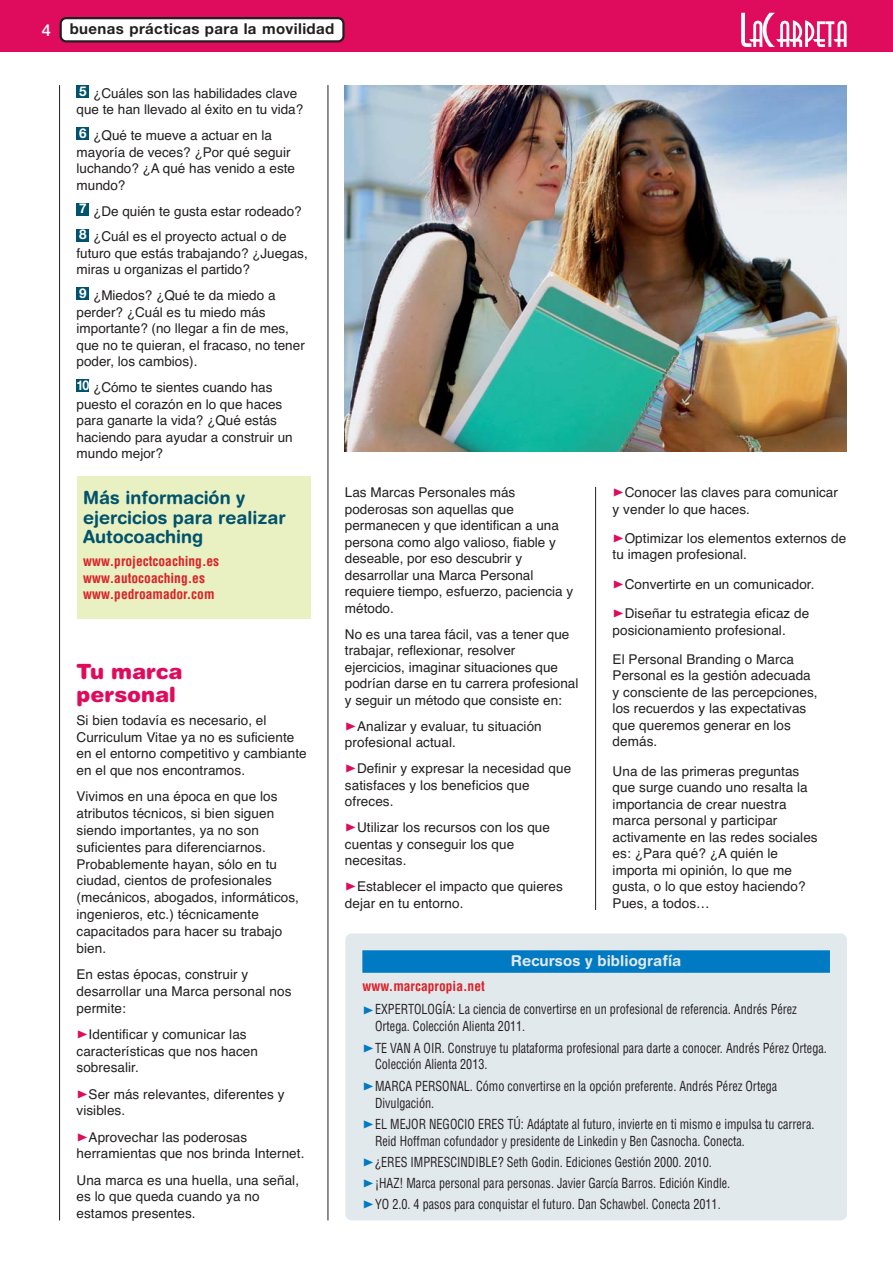
<style>
.page{position:relative;width:893px;height:1263px;background:#fff}
.page>*{position:absolute;margin:0;border:0;box-sizing:border-box;transform-origin:0 0}
.t1{font:900 21px/22.8px "Helvetica Rounded";color:#df0c5e}
.t2{font:700 18px/19.5px "Helvetica Rounded";color:#00536d}
.t3{font:700 15px "Helvetica Neue";letter-spacing:.025em;color:#231f20}
.t4{font:700 15px "Helvetica Rounded";letter-spacing:.005em;color:#e2e9ed}
.t5{font:13.5px/16.5px "Helvetica";letter-spacing:.005em;color:#231f20}
.t6{font:condensed 13.5px/21.1px "Helvetica";color:#231f20;scale:.9 1}
.t7{font:700 condensed 13.5px/16.5px "Helvetica";color:#da2128}
.t8{font:700 13.5px "Helvetica Neue";color:#fff}
.t9{font:700 13.5px "Helvetica Neue";color:#fff;scale:.92 1}
.s1{font-weight:500;font-size:16.5px;color:#fff}
.s2{font-family:"Zeal";font-size:12px;color:#df0c5e}
.s3{font-weight:700;color:#da2128}
.s4{font-family:"Zeal";font-stretch:normal;font-size:12px;color:#007bc3}
</style>
<div class="page">
<div style="left:0;top:0;width:892px;height:51px;background:#df0c5e"></div>
<div style="left:77px;top:229px;width:12px;height:12px;background:#00536d"></div>
<div style="left:77px;top:288px;width:12px;height:12px;background:#00536d"></div>
<div style="left:77px;top:379px;width:12px;height:13px;background:#00536d"></div>
<div style="left:77px;top:127px;width:12px;height:13px;background:#00536d"></div>
<div style="left:77px;top:203px;width:12px;height:13px;background:#00536d"></div>
<div style="left:77px;top:85px;width:12px;height:13px;background:#00536d"></div>
<hr style="left:59px;top:85px;width:1px;height:1135px;background:#231f20">
<hr style="left:327px;top:85px;width:1px;height:1135px;background:#231f20">
<hr style="left:595px;top:487px;width:1px;height:423px;background:#231f20">
<div style="left:77px;top:476px;width:233px;height:143px;background:#e9f0c1"></div>
<div style="left:345px;top:933px;width:502px;height:287px;background:#e2e9ed;border-radius:6px"></div>
<div style="left:362px;top:950px;width:468px;height:23px;background:#007bc3"></div>
<svg style="left:741px;top:13px;width:105px;height:34px"></svg>
<svg style="left:60px;top:17px;width:284px;height:26px;background:#d6d0d2"></svg>
<img style="left:345px;top:85px;width:501px;height:367px">
<p class="t3" style="left:42px;top:24px;width:294px"><span class="s1">4</span> buenas prácticas para la movilidad</p>
<p class="t8" style="left:79px;top:86px;width:9px">5</p>
<p class="t5" style="left:77px;top:86px;width:228px;text-indent:17px">¿Cuáles son las habilidades clave que te han llevado al éxito en tu vida?</p>
<p class="t5" style="left:77px;top:128px;width:220px;text-indent:17px">¿Qué te mueve a actuar en la mayoría de veces? ¿Por qué seguir luchando? ¿A qué has venido a este mundo?</p>
<p class="t5" style="left:93px;top:199px;width:210px;line-height:26px">¿De quién te gusta estar rodeado? ¿Cuál es el proyecto actual o de</p>
<p class="t5" style="left:77px;top:246px;width:233px">futuro que estás trabajando? ¿Juegas, miras u organizas el partido?</p>
<p class="t5" style="left:77px;top:289px;width:230px;text-indent:17px">¿Miedos? ¿Qué te da miedo a perder? ¿Cuál es tu miedo más importante? (no llegar a fin de mes, que no te quieran, el fracaso, no tener poder, los cambios).</p>
<p class="t5" style="left:77px;top:380px;width:218px;text-indent:17px">¿Cómo te sientes cuando has puesto el corazón en lo que haces para ganarte la vida? ¿Qué estás haciendo para ayudar a construir un mundo mejor?</p>
<p class="t8" style="left:79px;top:128px;width:9px">6</p>
<p class="t8" style="left:79px;top:204px;width:9px">7</p>
<p class="t8" style="left:79px;top:230px;width:9px">8</p>
<p class="t8" style="left:79px;top:289px;width:9px">9</p>
<p class="t9" style="left:77px;top:380px;width:15px">10</p>
<h2 class="t2" style="left:83px;top:490px;width:204px">Más información y ejercicios para realizar<br>Autocoaching</h2>
<p class="t7" style="left:83px;top:554px;width:137px">www.projectcoaching.es www.autocoaching.es www.pedroamador.com</p>
<h1 class="t1" style="left:77px;top:662px;width:107px">Tu marca personal</h1>
<p class="t5" style="left:77px;top:713px;width:232px">Si bien todavía es necesario, el Curriculum Vitae ya no es suficiente en el entorno competitivo y cambiante en el que nos encontramos.</p>
<p class="t5" style="left:77px;top:789px;width:224px">Vivimos en una época en que los atributos técnicos, si bien siguen siendo importantes, ya no son suficientes para diferenciarnos.<br>Probablemente hayan, sólo en tu ciudad, cientos de profesionales (mecánicos, abogados, informáticos, ingenieros, etc.) técnicamente capacitados para hacer su trabajo bien.</p>
<p class="t5" style="left:77px;top:967px;width:216px">En estas épocas, construir y desarrollar una Marca personal nos permite:</p>
<p class="t5" style="left:77px;top:1027px;width:183px"><span class="s2">®</span>Identificar y comunicar las características que nos hacen sobresalir.</p>
<p class="t5" style="left:77px;top:1087px;width:209px"><span class="s2">®</span>Ser más relevantes, diferentes y visibles.</p>
<p class="t5" style="left:77px;top:1130px;width:229px"><span class="s2">®</span>Aprovechar las poderosas herramientas que nos brinda Internet.</p>
<p class="t5" style="left:77px;top:1173px;width:224px">Una marca es una huella, una señal, es lo que queda cuando ya no estamos presentes.</p>
<p class="t5" style="left:345px;top:485px;width:230px">Las Marcas Personales más poderosas son aquellas que permanecen y que identifican a una persona como algo valioso, fiable y deseable, por eso descubrir y desarrollar una Marca Personal requiere tiempo, esfuerzo, paciencia y método.</p>
<p class="t5" style="left:345px;top:627px;width:235px">No es una tarea fácil, vas a tener que trabajar, reflexionar, resolver ejercicios, imaginar situaciones que podrían darse en tu carrera profesional y seguir un método que consiste en:</p>
<p class="t5" style="left:345px;top:719px;width:198px"><span class="s2">®</span>Analizar y evaluar, tu situación profesional actual.</p>
<p class="t5" style="left:345px;top:761px;width:228px"><span class="s2">®</span>Definir y expresar la necesidad que satisfaces y los beneficios que ofreces.</p>
<p class="t5" style="left:345px;top:820px;width:206px"><span class="s2">®</span>Utilizar los recursos con los que cuentas y conseguir los que necesitas.</p>
<p class="t5" style="left:345px;top:879px;width:219px"><span class="s2">®</span>Establecer el impacto que quieres dejar en tu entorno.</p>
<p class="t5" style="left:612px;top:485px;width:227px"><span class="s2">®</span>Conocer las claves para comunicar y vender lo que haces.</p>
<p class="t5" style="left:612px;top:531px;width:235px"><span class="s2">®</span>Optimizar los elementos externos de tu imagen profesional.</p>
<p class="t5" style="left:612px;top:570px;width:203px;line-height:29.4px"><span class="s2">®</span>Convertirte en un comunicador. <span class="s2">®</span>Diseñar tu estrategia eficaz de</p>
<p class="t5" style="left:612px;top:616px;width:183px;line-height:29.4px">posicionamiento profesional.<br>El Personal Branding o Marca</p>
<p class="t5" style="left:612px;top:669px;width:206px">Personal es la gestión adecuada y consciente de las percepciones, los recuerdos y las expectativas que queremos generar en los demás.</p>
<p class="t5" style="left:612px;top:764px;width:206px">Una de las primeras preguntas que surge cuando uno resalta la importancia de crear nuestra marca personal y participar activamente en las redes sociales es: ¿Para qué? ¿A quién le importa mi opinión, lo que me gusta, o lo que estoy haciendo?<br>Pues, a todos…</p>
<p class="t4" style="left:511px;top:955px;width:172px">Recursos y bibliografía</p>
<p class="t6" style="left:362px;top:976px;width:484px;line-height:23.2px"><span class="s3">www.marcapropia.net<br></span><span class="s4">®</span>EXPERTOLOGÍA: La ciencia de convertirse en un profesional de referencia. Andrés Pérez</p>
<p class="t6" style="left:362px;top:1017px;width:517px;text-indent:13px">Ortega. Colección Alienta 2011.<br><span class="s4">®</span>TE VAN A OIR. Construye tu plataforma profesional para darte a conocer. Andrés Pérez Ortega.</p>
<p class="t6" style="left:362px;top:1055px;width:462px;text-indent:13px">Colección Alienta 2013.<br><span class="s4">®</span>MARCA PERSONAL. Cómo convertirse en la opción preferente. Andrés Pérez Ortega</p>
<p class="t6" style="left:362px;top:1093px;width:504px;text-indent:13px">Divulgación.<br><span class="s4">®</span>EL MEJOR NEGOCIO ERES TÚ: Adáptate al futuro, invierte en ti mismo e impulsa tu carrera.</p>
<p class="t6" style="left:362px;top:1131px;width:426px;text-indent:13px">Reid Hoffman cofundador y presidente de Linkedin y Ben Casnocha. Conecta. <span class="s4">®</span>¿ERES IMPRESCINDIBLE? Seth Godin. Ediciones Gestión 2000. 2010. <span class="s4">®</span>¡HAZ! Marca personal para personas. Javier García Barros. Edición Kindle. <span class="s4">®</span>YO 2.0. 4 pasos para conquistar el futuro. Dan Schawbel. Conecta 2011.</p>
</div>
